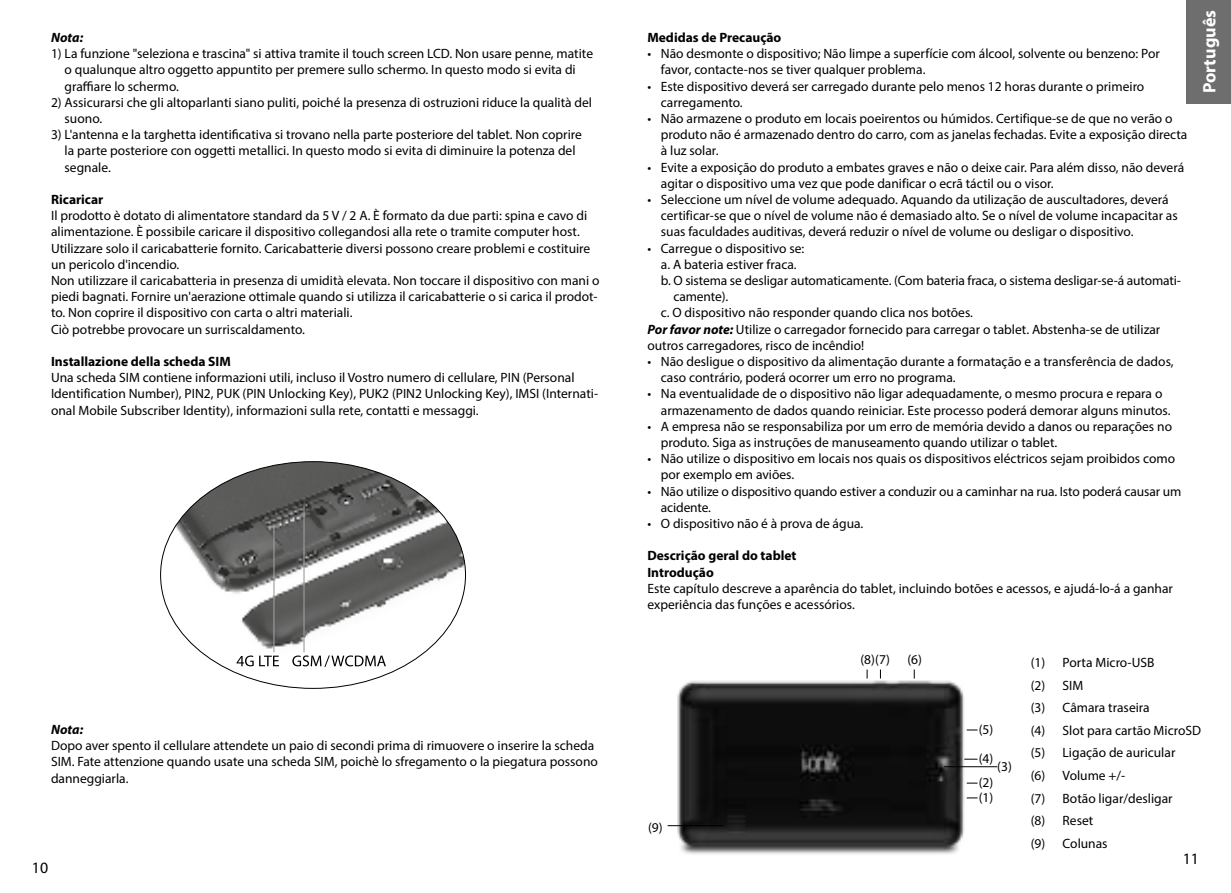
<style>
.page{position:relative;width:1231px;height:893px;background:#fff}
.page>*{position:absolute;margin:0;border:0;box-sizing:border-box;transform-origin:0 0}
.t1{font:700 18px "Myriad Pro";color:#fff}
.t2{font:15.97px "Myriad Pro";color:#000}
.t3{font:13.5px/16.2px "Myriad Pro";color:#000}
.t4{font:700 13.5px/16.2px "Myriad Pro";color:#000}
.t5{font:italic 700 13.5px "Myriad Pro";color:#000}
.s1{font-weight:700;font-style:italic}
</style>
<div class="page">
<div style="left:1186px;top:0;width:45px;height:103px;background:#6e6e6e"></div>
<img style="left:667px;top:675px;width:297px;height:180px">
<hr style="left:668px;top:825px;width:55px;height:1px;background:#000">
<svg style="left:964px;top:759px;width:14px;height:1px"></svg>
<hr style="left:944px;top:766px;width:53px;height:1px;background:#000">
<img style="left:161px;top:462px;width:304px;height:226px">
<hr style="left:273px;top:525px;width:2px;height:127px;background:#9c9c9c">
<hr style="left:303px;top:506px;width:2px;height:146px;background:#9c9c9c">
<svg style="left:237px;top:655px;width:42px;height:11px"></svg>
<svg style="left:292px;top:655px;width:94px;height:12px"></svg>
<p class="t5" style="left:51px;top:32px;width:34px">Nota:</p>
<p class="t3" style="left:65px;top:46px;width:530px;text-indent:-14px">1) La funzione "seleziona e trascina" si attiva tramite il touch screen LCD. Non usare penne, matite o qualunque altro oggetto appuntito per premere sullo schermo. In questo modo si evita di graffiare lo schermo.</p>
<p class="t3" style="left:65px;top:95px;width:529px;text-indent:-14px">2) Assicurarsi che gli altoparlanti siano puliti, poiché la presenza di ostruzioni riduce la qualità del suono.</p>
<p class="t3" style="left:65px;top:127px;width:519px;text-indent:-14px">3) L'antenna e la targhetta identificativa si trovano nella parte posteriore del tablet. Non coprire la parte posteriore con oggetti metallici. In questo modo si evita di diminuire la potenza del segnale.</p>
<p class="t4" style="left:51px;top:192px;width:54px">Ricaricar</p>
<p class="t3" style="left:51px;top:208px;width:550px">Il prodotto è dotato di alimentatore standard da 5 V / 2 A. È formato da due parti: spina e cavo di alimentazione. È possibile caricare il dispositivo collegandosi alla rete o tramite computer host.<br>Utilizzare solo il caricabatterie fornito. Caricabatterie diversi possono creare problemi e costituire un pericolo d'incendio.<br>Non utilizzare il caricabatteria in presenza di umidità elevata. Non toccare il dispositivo con mani o piedi bagnati. Fornire un'aerazione ottimale quando si utilizza il caricabatterie o si carica il prodot&shy;to. Non coprire il dispositivo con carta o altri materiali.<br>Ciò potrebbe provocare un surriscaldamento.</p>
<p class="t4" style="left:51px;top:354px;width:181px">Installazione della scheda SIM</p>
<p class="t3" style="left:51px;top:370px;width:549px">Una scheda SIM contiene informazioni utili, incluso il Vostro numero di cellulare, PIN (Personal<br>Identification Number), PIN2, PUK (PIN Unlocking Key), PUK2 (PIN2 Unlocking Key), IMSI (Internati&shy;onal Mobile Subscriber Identity), informazioni sulla rete, contatti e messaggi.</p>
<p class="t5" style="left:51px;top:724px;width:34px">Nota:</p>
<p class="t3" style="left:51px;top:738px;width:548px">Dopo aver spento il cellulare attendete un paio di secondi prima di rimuovere o inserire la scheda<br>SIM. Fate attenzione quando usate una scheda SIM, poichè lo sfregamento o la piegatura possono danneggiarla.</p>
<p class="t2" style="left:32px;top:860px;width:18px">10</p>
<p class="t4" style="left:647px;top:30px;width:136px">Medidas de Precaução</p>
<p class="t3" style="left:661px;top:46px;width:501px;text-indent:-14px">• Não desmonte o dispositivo; Não limpe a superfície com álcool, solvente ou benzeno: Por favor, contacte-nos se tiver qualquer problema.</p>
<p class="t3" style="left:661px;top:78px;width:485px;text-indent:-14px">• Este dispositivo deverá ser carregado durante pelo menos 12 horas durante o primeiro carregamento.</p>
<p class="t3" style="left:661px;top:111px;width:528px;text-indent:-14px">• Não armazene o produto em locais poeirentos ou húmidos. Certifique-se de que no verão o produto não é armazenado dentro do carro, com as janelas fechadas. Evite a exposição directa à luz solar.</p>
<p class="t3" style="left:661px;top:159px;width:525px;text-indent:-14px">• Evite a exposição do produto a embates graves e não o deixe cair. Para além disso, não deverá agitar o dispositivo uma vez que pode danificar o ecrã táctil ou o visor.</p>
<p class="t3" style="left:661px;top:192px;width:518px;text-indent:-14px">• Seleccione um nível de volume adequado. Aquando da utilização de auscultadores, deverá certificar-se que o nível de volume não é demasiado alto. Se o nível de volume incapacitar as suas faculdades auditivas, deverá reduzir o nível de volume ou desligar o dispositivo.</p>
<p class="t3" style="left:647px;top:240px;width:159px">• Carregue o dispositivo se:</p>
<p class="t3" style="left:661px;top:257px;width:137px">a. A bateria estiver fraca.</p>
<p class="t3" style="left:661px;top:273px;width:522px">b. O sistema se desligar automaticamente. (Com bateria fraca, o sistema desligar-se-á automati-</p>
<p class="t3" style="left:673px;top:289px;width:56px">camente).</p>
<p class="t3" style="left:661px;top:305px;width:314px">c. O dispositivo não responder quando clica nos botões.</p>
<p class="t3" style="left:647px;top:321px;width:514px"><span class="s1">Por favor note:</span> Utilize o carregador fornecido para carregar o tablet. Abstenha-se de utilizar</p>
<p class="t3" style="left:647px;top:338px;width:218px">outros carregadores, risco de incêndio!</p>
<p class="t3" style="left:661px;top:354px;width:514px;text-indent:-14px">• Não desligue o dispositivo da alimentação durante a formatação e a transferência de dados, caso contrário, poderá ocorrer um erro no programa.</p>
<p class="t3" style="left:661px;top:386px;width:511px;text-indent:-14px">• Na eventualidade de o dispositivo não ligar adequadamente, o mesmo procura e repara o armazenamento de dados quando reiniciar. Este processo poderá demorar alguns minutos.</p>
<p class="t3" style="left:661px;top:419px;width:513px;text-indent:-14px">• A empresa não se responsabiliza por um erro de memória devido a danos ou reparações no produto. Siga as instruções de manuseamento quando utilizar o tablet.</p>
<p class="t3" style="left:661px;top:451px;width:516px;text-indent:-14px">• Não utilize o dispositivo em locais nos quais os dispositivos eléctricos sejam proibidos como por exemplo em aviões.</p>
<p class="t3" style="left:661px;top:483px;width:522px;text-indent:-14px">• Não utilize o dispositivo quando estiver a conduzir ou a caminhar na rua. Isto poderá causar um acidente.</p>
<p class="t3" style="left:647px;top:516px;width:218px">• O dispositivo não é à prova de água.</p>
<p class="t4" style="left:647px;top:548px;width:151px">Descrição geral do tablet<br>Introdução</p>
<p class="t3" style="left:647px;top:581px;width:527px">Este capítulo descreve a aparência do tablet, incluindo botões e acessos, e ajudá-lo-á a ganhar experiência das funções e acessórios.</p>
<h1 class="t1" style="left:1200px;top:93px;width:85px;rotate:-90deg">Português</h1>
<p class="t3" style="left:648px;top:820px;width:16px">(9)</p>
<p class="t3" style="left:860px;top:652px;width:31px">(8)(7)</p>
<p class="t3" style="left:907px;top:652px;width:16px">(6)</p>
<p class="t3" style="left:979px;top:722px;width:16px">(5)</p>
<p class="t3" style="left:979px;top:751px;width:16px">(4)</p>
<p class="t3" style="left:997px;top:758px;width:16px">(3)</p>
<p class="t3" style="left:979px;top:775px;width:16px">(2)</p>
<p class="t3" style="left:979px;top:789px;width:16px">(1)</p>
<p class="t3" style="left:1031px;top:652px;width:172px;line-height:22.5px">(1) Porta Micro-USB<br>(2) SIM<br>(3) Câmara traseira<br>(4) Slot para cartão MicroSD (5) Ligação de auricular<br>(6) Volume +/-<br>(7) Botão ligar/desligar<br>(8) Reset<br>(9) Colunas</p>
<p class="t2" style="left:1183px;top:851px;width:18px">11</p>
</div>
